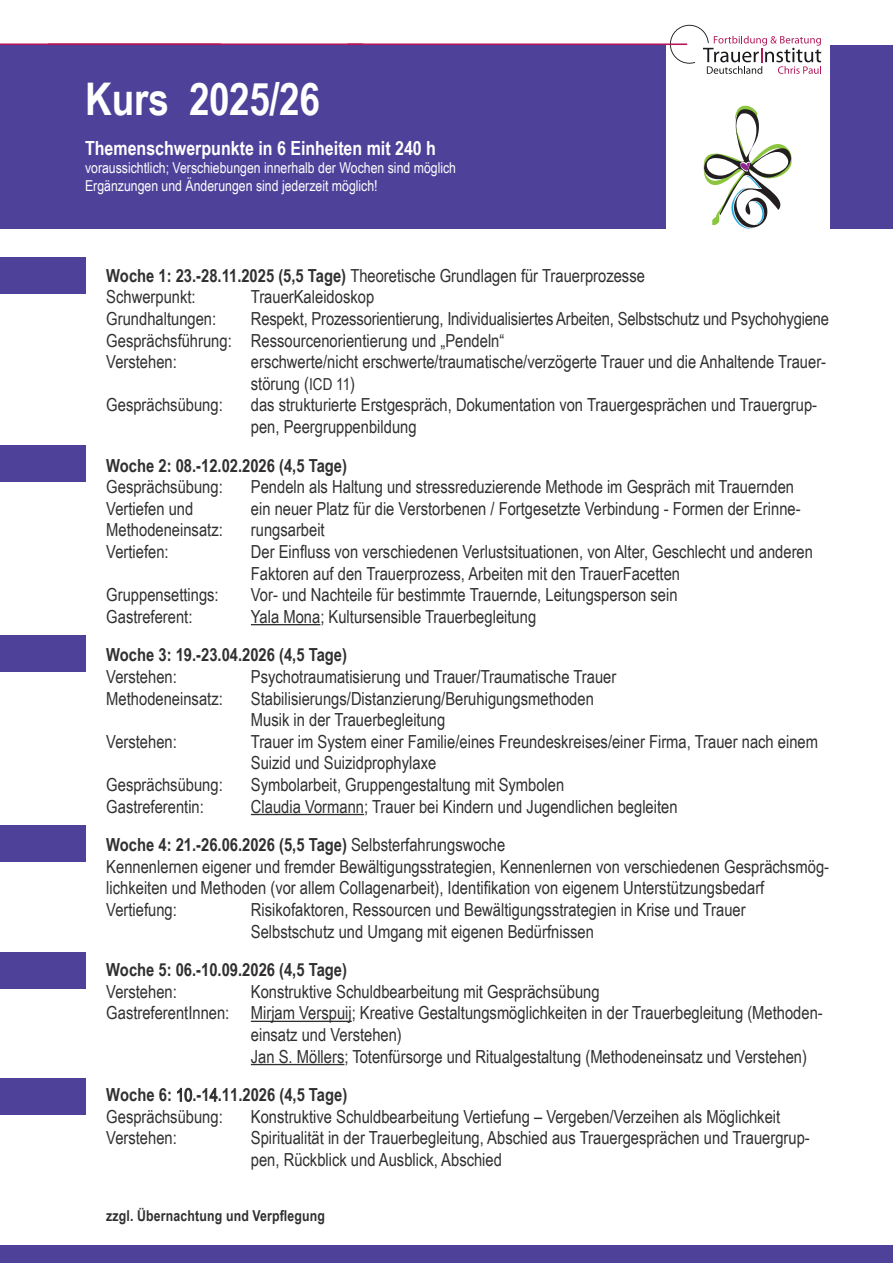
<style>
.page{position:relative;width:893px;height:1263px;background:#fff}
.page>*{position:absolute;margin:0;border:0;box-sizing:border-box;transform-origin:0 0}
.t1{font:700 45px "Arial Narrow";letter-spacing:-.01em;color:#fff}
.t2{font:700 19.5px "Arial Narrow";color:#fff}
.t3{font:18px/21.6px "Arial Narrow";color:#312f30}
.t4{font:700 18px/21.6px "Arial Narrow";color:#312f30}
.t5{font:15px/18px "Arial Narrow";color:#fff}
.t6{font:700 15px "Arial Narrow";letter-spacing:.01em;color:#312f30}
.s1{font-weight:700}
.s2{font-size:16.5px}
.s3{font-weight:400}
</style>
<div class="page">
<div style="left:0;top:45px;width:893px;height:183px;background:#4e419a"></div>
<div style="left:0;top:1245px;width:893px;height:18px;background:#4e419a"></div>
<div style="left:0;top:257px;width:85px;height:37px;background:#4e419a"></div>
<div style="left:0;top:445px;width:85px;height:37px;background:#4e419a"></div>
<div style="left:0;top:825px;width:85px;height:37px;background:#4e419a"></div>
<div style="left:0;top:952px;width:85px;height:36px;background:#4e419a"></div>
<div style="left:0;top:1078px;width:85px;height:37px;background:#4e419a"></div>
<div style="left:0;top:635px;width:85px;height:36px;background:#4e419a"></div>
<hr style="left:251px;top:624px;width:69px;height:1px;background:#312f30">
<hr style="left:251px;top:814px;width:113px;height:1px;background:#312f30">
<hr style="left:251px;top:1021px;width:101px;height:1px;background:#312f30">
<hr style="left:251px;top:1064px;width:93px;height:1px;background:#312f30">
<div style="left:666px;top:43px;width:163px;height:187px;background:#fff"></div>
<hr style="left:347px;top:43px;width:340px;height:2px;background:#b21759">
<svg style="left:670px;top:25px;width:151px;height:49px"></svg>
<hr style="left:48px;top:43px;width:315px;height:2px;background:#b21759">
<hr style="left:0;top:43px;width:221px;height:2px;background:#b21759">
<svg style="left:703px;top:105px;width:89px;height:124px"></svg>
<p class="t1" style="left:85px;top:65px;width:236px">Kurs 2025/26</p>
<p class="t2" style="left:85px;top:133px;width:353px">Themenschwerpunkte in 6 Einheiten mit 240 h</p>
<p class="t5" style="left:85px;top:158px;width:373px">voraussichtlich; Verschiebungen innerhalb der Wochen sind möglich<br>Ergänzungen und Änderungen sind jederzeit möglich!</p>
<p class="t3" style="left:106px;top:264px;width:540px"><span class="s1">Woche 1: 23.-28.11.2025 (5,5 Tage)</span> Theoretische Grundlagen für Trauerprozesse</p>
<p class="t3" style="left:106px;top:285px;width:91px">Schwerpunkt:</p>
<p class="t3" style="left:251px;top:285px;width:125px">TrauerKaleidoskop</p>
<p class="t3" style="left:106px;top:307px;width:111px">Grundhaltungen:</p>
<p class="t3" style="left:251px;top:307px;width:580px">Respekt, Prozessorientierung, Individualisiertes Arbeiten, Selbstschutz und Psychohygiene</p>
<p class="t3" style="left:106px;top:329px;width:400px">Gesprächsführung: Ressourcenorientierung und „Pendeln“</p>
<p class="t3" style="left:106px;top:350px;width:72px">Verstehen:</p>
<p class="t3" style="left:251px;top:350px;width:577px">erschwerte/nicht erschwerte/traumatische/verzögerte Trauer und die Anhaltende Trauer&shy;störung (<span class="s2">ICD 11</span>)</p>
<p class="t3" style="left:106px;top:393px;width:118px">Gesprächsübung:</p>
<p class="t3" style="left:251px;top:393px;width:568px">das strukturierte Erstgespräch, Dokumentation von Trauergesprächen und Trauergrup&shy;pen, Peergruppenbildung</p>
<p class="t4" style="left:106px;top:453px;width:242px">Woche 2: 08.-12.02.2026 (4,5 Tage)</p>
<p class="t3" style="left:106px;top:475px;width:118px">Gesprächsübung:</p>
<p class="t3" style="left:251px;top:475px;width:545px">Pendeln als Haltung und stressreduzierende Methode im Gespräch mit Trauernden</p>
<p class="t3" style="left:106px;top:497px;width:88px">Vertiefen und</p>
<p class="t3" style="left:251px;top:497px;width:551px">ein neuer Platz für die Verstorbenen / Fortgesetzte Verbindung - Formen der Erinne-</p>
<p class="t3" style="left:106px;top:518px;width:118px">Methodeneinsatz:</p>
<p class="t3" style="left:251px;top:518px;width:75px">rungsarbeit</p>
<p class="t3" style="left:106px;top:540px;width:64px">Vertiefen:</p>
<p class="t3" style="left:251px;top:540px;width:564px">Der Einfluss von verschiedenen Verlustsituationen, von Alter, Geschlecht und anderen<br>Faktoren auf den Trauerprozess, Arbeiten mit den TrauerFacetten</p>
<p class="t3" style="left:106px;top:583px;width:114px">Gruppensettings:</p>
<p class="t3" style="left:251px;top:583px;width:428px">Vor- und Nachteile für bestimmte Trauernde, Leitungsperson sein</p>
<p class="t3" style="left:106px;top:605px;width:88px">Gastreferent:</p>
<p class="t3" style="left:251px;top:605px;width:287px">Yala Mona; Kultursensible Trauerbegleitung</p>
<p class="t4" style="left:106px;top:643px;width:242px">Woche 3: 19.-23.04.2026 (4,5 Tage)</p>
<p class="t3" style="left:106px;top:665px;width:72px">Verstehen:</p>
<p class="t3" style="left:251px;top:665px;width:367px">Psychotraumatisierung und Trauer/Traumatische Trauer</p>
<p class="t3" style="left:106px;top:687px;width:118px">Methodeneinsatz:</p>
<p class="t3" style="left:251px;top:687px;width:344px">Stabilisierungs/Distanzierung/Beruhigungsmethoden</p>
<p class="t3" style="left:251px;top:708px;width:196px">Musik in der Trauerbegleitung</p>
<p class="t3" style="left:106px;top:730px;width:72px">Verstehen:</p>
<p class="t3" style="left:251px;top:730px;width:569px">Trauer im System einer Familie/eines Freundeskreises/einer Firma, Trauer nach einem<br>Suizid und Suizidprophylaxe</p>
<p class="t3" style="left:106px;top:773px;width:118px">Gesprächsübung:</p>
<p class="t3" style="left:251px;top:773px;width:315px">Symbolarbeit, Gruppengestaltung mit Symbolen</p>
<p class="t3" style="left:106px;top:795px;width:99px">Gastreferentin:</p>
<p class="t3" style="left:251px;top:795px;width:428px">Claudia Vormann; Trauer bei Kindern und Jugendlichen begleiten</p>
<p class="t4" style="left:106px;top:833px;width:401px">Woche 4: 21.-26.06.2026 (5,5 Tage) <span class="s3">Selbsterfahrungswoche</span></p>
<p class="t3" style="left:106px;top:855px;width:724px">Kennenlernen eigener und fremder Bewältigungsstrategien, Kennenlernen von verschiedenen Gesprächsmög&shy;lichkeiten und Methoden (vor allem Collagenarbeit), Identifikation von eigenem Unterstützungsbedarf</p>
<p class="t3" style="left:106px;top:898px;width:72px">Vertiefung:</p>
<p class="t3" style="left:251px;top:898px;width:496px">Risikofaktoren, Ressourcen und Bewältigungsstrategien in Krise und Trauer</p>
<p class="t3" style="left:251px;top:920px;width:344px">Selbstschutz und Umgang mit eigenen Bedürfnissen</p>
<p class="t4" style="left:106px;top:958px;width:242px">Woche 5: 06.-10.09.2026 (4,5 Tage)</p>
<p class="t3" style="left:106px;top:980px;width:72px">Verstehen:</p>
<p class="t3" style="left:251px;top:980px;width:350px">Konstruktive Schuldbearbeitung mit Gesprächsübung</p>
<p class="t3" style="left:251px;top:1002px;width:573px;text-indent:-145px">GastreferentInnen: Mirjam Verspuij; Kreative Gestaltungsmöglichkeiten in der Trauerbegleitung (Methoden&shy;einsatz und Verstehen)<br>Jan S. Möllers; Totenfürsorge und Ritualgestaltung (Methodeneinsatz und Verstehen)</p>
<p class="t4" style="left:106px;top:1083px;width:242px">Woche 6: <span class="s3">10</span>.-1<span class="s3">4</span>.11.2026 (4,5 Tage)<br><span class="s3">Gesprächsübung:</span></p>
<p class="t3" style="left:251px;top:1105px;width:531px">Konstruktive Schuldbearbeitung Vertiefung – Vergeben/Verzeihen als Möglichkeit</p>
<p class="t3" style="left:106px;top:1127px;width:72px">Verstehen:</p>
<p class="t3" style="left:251px;top:1127px;width:560px">Spiritualität in der Trauerbegleitung, Abschied aus Trauergesprächen und Trauergrup&shy;pen, Rückblick und Ausblick, Abschied</p>
<p class="t6" style="left:106px;top:1204px;width:220px">zzgl. Übernachtung und Verpflegung</p>
</div>
